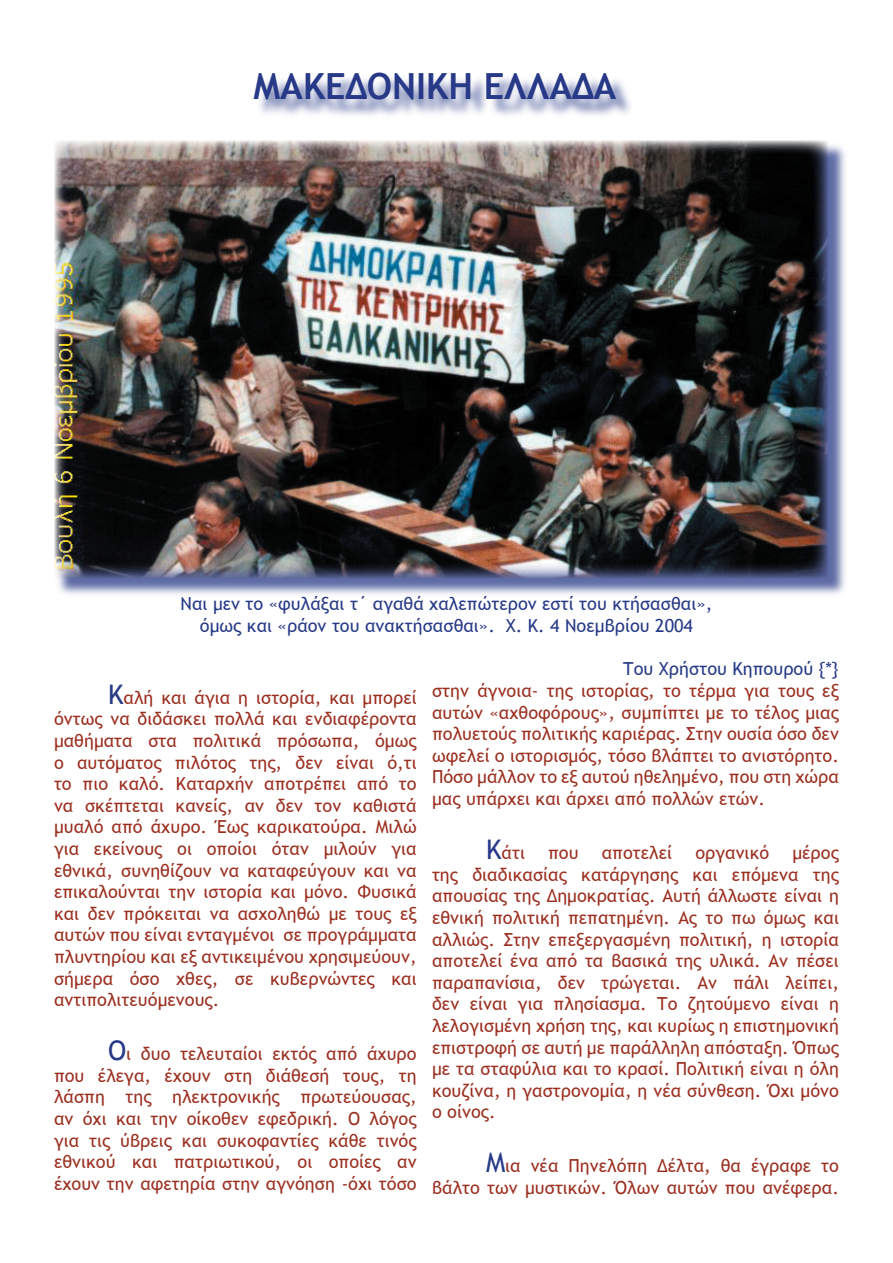
<style>
.page{position:relative;width:893px;height:1263px;background:#fff}
.page>*{position:absolute;margin:0;border:0;box-sizing:border-box;transform-origin:0 0}
.t1{font:700 36px "Trebuchet MS";color:#273987}
.t2{font:18px/21.6px "Trebuchet MS";color:#9b2f20;text-align:justify}
.t3{font:18px/21.6px "Trebuchet MS";color:#273987;text-align:center}
.s1{font-size:27px;color:#273987}
</style>
<div class="page">
<div style="left:55px;top:142px;width:793px;height:457px;background:#273987;opacity:.75"></div>
<img style="left:54px;top:141px;width:774px;height:437px">
<div style="left:255px;top:73px;width:380px;height:46px;background:#273987;opacity:.75"></div>
<h1 class="t1" style="left:253px;top:64px;width:364px">ΜΑΚΕΔΟΝΙΚΗ ΕΛΛΑΔΑ</h1>
<p class="t3" style="left:181px;top:593px;width:533px">Ναι μεν το «φυλάξαι τ΄ αγαθά χαλεπώτερον εστί του κτήσασθαι», όμως και «ράον του ανακτήσασθαι». Χ. Κ. 4 Νοεμβρίου 2004</p>
<p class="t3" style="left:623px;top:658px;width:217px">Του Χρήστου Κηπουρού {*}</p>
<p class="t2" style="left:54px;top:687px;width:364px;text-indent:54px"><span class="s1">Κ</span>αλή και άγια η ιστορία, και μπορεί όντως να διδάσκει πολλά και ενδιαφέροντα μαθήματα στα πολιτικά πρόσωπα, όμως ο αυτόματος πιλότος της, δεν είναι ό,τι το πιο καλό. Καταρχήν αποτρέπει από το να σκέπτεται κανείς, αν δεν τον καθιστά μυαλό από άχυρο. Έως καρικατούρα. Μιλώ για εκείνους οι οποίοι όταν μιλούν για εθνικά, συνηθίζουν να καταφεύγουν και να επικαλούνται την ιστορία και μόνο. Φυσικά και δεν πρόκειται να ασχοληθώ με τους εξ αυτών που είναι ενταγμένοι σε προγράμματα πλυντηρίου και εξ αντικειμένου χρησιμεύουν, σήμερα όσο χθες, σε κυβερνώντες και αντιπολιτευόμενους.</p>
<p class="t2" style="left:54px;top:1043px;width:364px;text-indent:54px"><span class="s1">Ο</span>ι δυο τελευταίοι εκτός από άχυρο που έλεγα, έχουν στη διάθεσή τους, τη λάσπη της ηλεκτρονικής πρωτεύουσας, αν όχι και την οίκοθεν εφεδρική. Ο λόγος για τις ύβρεις και συκοφαντίες κάθε τινός εθνικού και πατριωτικού, οι οποίες αν έχουν την αφετηρία στην αγνόηση -όχι τόσο</p>
<p class="t2" style="left:432px;top:680px;width:408px">στην άγνοια- της ιστορίας, το τέρμα για τους εξ αυτών «αχθοφόρους», συμπίπτει με το τέλος μιας πολυετούς πολιτικής καριέρας. Στην ουσία όσο δεν ωφελεί ο ιστορισμός, τόσο βλάπτει το ανιστόρητο.<br>Πόσο μάλλον το εξ αυτού ηθελημένο, που στη χώρα μας υπάρχει και άρχει από πολλών ετών.</p>
<p class="t2" style="left:486px;top:842px;width:40px"><span class="s1">Κ</span>άτι</p>
<p class="t2" style="left:548px;top:842px;width:32px">που</p>
<p class="t2" style="left:602px;top:842px;width:72px">αποτελεί</p>
<p class="t2" style="left:695px;top:842px;width:75px">οργανικό</p>
<p class="t2" style="left:432px;top:842px;width:408px;text-indent:360px">μέρος της διαδικασίας κατάργησης και επόμενα της απουσίας της Δημοκρατίας. Αυτή άλλωστε είναι η εθνική πολιτική πεπατημένη. Ας το πω όμως και αλλιώς. Στην επεξεργασμένη πολιτική, η ιστορία αποτελεί ένα από τα βασικά της υλικά. Αν πέσει παραπανίσια, δεν τρώγεται. Αν πάλι λείπει, δεν είναι για πλησίασμα. Το ζητούμενο είναι η λελογισμένη χρήση της, και κυρίως η επιστημονική επιστροφή σε αυτή με παράλληλη απόσταξη. Όπως με τα σταφύλια και το κρασί. Πολιτική είναι η όλη κουζίνα, η γαστρονομία, η νέα σύνθεση. Όχι μόνο ο οίνος.</p>
<p class="t2" style="left:432px;top:1155px;width:408px;text-align:right"><span class="s1">Μ</span>ια νέα Πηνελόπη Δέλτα, θα έγραφε το<br>βάλτο των μυστικών. Όλων αυτών που ανέφερα.</p>
</div>
